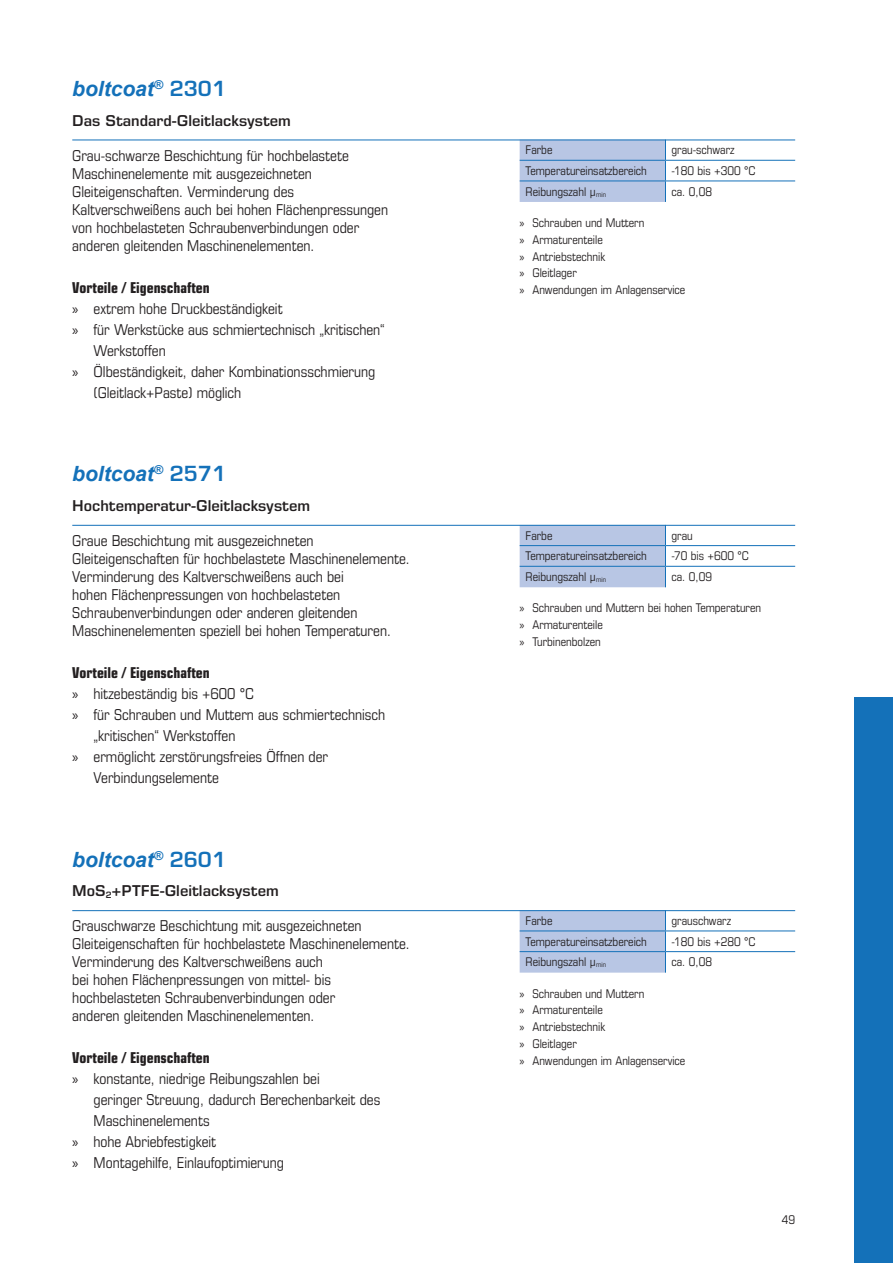
<style>
.page{position:relative;width:893px;height:1263px;background:#fff}
.page>*{position:absolute;margin:0;border:0;box-sizing:border-box;transform-origin:0 0}
.Überschrift_2{font:italic 700 21px "Arial";color:#1471b9}
.Produktbeschreibung{font:condensed 15px/18px "Eurostile LT Pro";color:#231f20}
.Überschrift_2-2{font:600 15px "Eurostile LT Pro";color:#231f20}
.Katalog_Fließtext{font:700 condensed 15px "Eurostile LT Pro";color:#231f20}
.Katalog_Fließtext-2{font:condensed 12px "Eurostile LT Pro";color:#231f20}
.t1{font:condensed 12px "Eurostile LT Std";color:#231f20}
.s1{font-family:"Eurostile LT Pro";font-weight:600;font-style:normal}
.s2{font-family:"Myriad Pro";font-stretch:normal}
</style>
<div class="page">
<svg style="left:520px;top:141px;width:275px;height:61px"></svg>
<hr style="left:72px;top:140px;width:723px;height:1px;background:#1471b9">
<div style="left:854px;top:697px;width:39px;height:566px;background:#1471b9"></div>
<svg style="left:520px;top:526px;width:275px;height:61px"></svg>
<hr style="left:72px;top:525px;width:723px;height:1px;background:#1471b9">
<svg style="left:520px;top:911px;width:275px;height:62px"></svg>
<hr style="left:72px;top:910px;width:723px;height:1px;background:#1471b9">
<p class="Überschrift_2" style="left:72px;top:75px;width:155px">boltcoat<sup>®</sup> <span class="s1">2301</span></p>
<p class="Überschrift_2-2" style="left:72px;top:111px;width:220px">Das Standard-Gleitlacksystem</p>
<p class="Produktbeschreibung" style="left:72px;top:146px;width:317px">Grau-schwarze Beschichtung für hochbelastete Maschinenelemente mit ausgezeichneten Gleiteigenschaften. Verminderung des Kaltverschweißens auch bei hohen Flächenpressungen von hochbelasteten Schraubenverbindungen oder anderen gleitenden Maschinenelementen.</p>
<p class="Katalog_Fließtext" style="left:72px;top:278px;width:139px">Vorteile / Eigenschaften</p>
<p class="Produktbeschreibung" style="left:72px;top:299px;width:212px"><span class="s2">»</span> extrem hohe Druckbeständigkeit</p>
<p class="Produktbeschreibung" style="left:94px;top:319px;width:293px;line-height:21px;text-indent:-21px"><span class="s2">»</span> für Werkstücke aus schmiertechnisch „kritischen“<br>Werkstoffen</p>
<p class="Produktbeschreibung" style="left:94px;top:361px;width:283px;line-height:21px;text-indent:-21px"><span class="s2">»</span> Ölbeständigkeit, daher Kombinationsschmierung (Gleitlack+Paste) möglich</p>
<p class="Überschrift_2" style="left:72px;top:460px;width:155px">boltcoat<sup>®</sup> <span class="s1">2571</span></p>
<p class="Überschrift_2-2" style="left:72px;top:496px;width:239px">Hochtemperatur-Gleitlacksystem</p>
<p class="Produktbeschreibung" style="left:72px;top:531px;width:339px">Graue Beschichtung mit ausgezeichneten Gleiteigenschaften für hochbelastete Maschinenelemente.<br>Verminderung des Kaltverschweißens auch bei<br>hohen Flächenpressungen von hochbelasteten Schraubenverbindungen oder anderen gleitenden Maschinenelementen speziell bei hohen Temperaturen.</p>
<p class="Katalog_Fließtext" style="left:72px;top:663px;width:139px">Vorteile / Eigenschaften</p>
<p class="Produktbeschreibung" style="left:72px;top:684px;width:183px"><span class="s2">»</span> hitzebeständig bis +600 °C</p>
<p class="Produktbeschreibung" style="left:94px;top:704px;width:293px;line-height:21px;text-indent:-21px"><span class="s2">»</span> für Schrauben und Muttern aus schmiertechnisch „kritischen“ Werkstoffen</p>
<p class="Produktbeschreibung" style="left:94px;top:746px;width:236px;line-height:21px;text-indent:-21px"><span class="s2">»</span> ermöglicht zerstörungsfreies Öffnen der<br>Verbindungselemente</p>
<p class="Überschrift_2" style="left:72px;top:845px;width:155px">boltcoat<sup>®</sup> <span class="s1">2601</span></p>
<p class="Überschrift_2-2" style="left:72px;top:882px;width:208px">MoS<sub>2</sub>+PTFE-Gleitlacksystem</p>
<p class="Produktbeschreibung" style="left:72px;top:917px;width:339px">Grauschwarze Beschichtung mit ausgezeichneten Gleiteigenschaften für hochbelastete Maschinenelemente.<br>Verminderung des Kaltverschweißens auch<br>bei hohen Flächenpressungen von mittel- bis hochbelasteten Schraubenverbindungen oder<br>anderen gleitenden Maschinenelementen.</p>
<p class="Katalog_Fließtext" style="left:72px;top:1049px;width:139px">Vorteile / Eigenschaften</p>
<p class="Produktbeschreibung" style="left:94px;top:1068px;width:288px;line-height:21px;text-indent:-21px"><span class="s2">»</span> konstante, niedrige Reibungszahlen bei<br>geringer Streuung, dadurch Berechenbarkeit des<br>Maschinenelements</p>
<p class="Produktbeschreibung" style="left:72px;top:1133px;width:146px"><span class="s2">»</span> hohe Abriebfestigkeit</p>
<p class="Produktbeschreibung" style="left:72px;top:1154px;width:213px"><span class="s2">»</span> Montagehilfe, Einlaufoptimierung</p>
<p class="Katalog_Fließtext-2" style="left:526px;top:143px;width:28px">Farbe</p>
<p class="Katalog_Fließtext-2" style="left:671px;top:143px;width:65px">grau-schwarz</p>
<p class="Katalog_Fließtext-2" style="left:526px;top:164px;width:123px">Temperatureinsatzbereich</p>
<p class="Katalog_Fließtext-2" style="left:671px;top:164px;width:86px">-180 bis +300 °C</p>
<p class="Katalog_Fließtext-2" style="left:526px;top:184px;width:82px">Reibungszahl µ<sub>min</sub></p>
<p class="Katalog_Fließtext-2" style="left:671px;top:184px;width:42px">ca. 0,08</p>
<p class="Katalog_Fließtext-2" style="left:520px;top:216px;width:126px"><span class="s2">»</span> Schrauben und Muttern</p>
<p class="Katalog_Fließtext-2" style="left:520px;top:232px;width:85px"><span class="s2">»</span> Armaturenteile</p>
<p class="Katalog_Fließtext-2" style="left:520px;top:249px;width:87px"><span class="s2">»</span> Antriebstechnik</p>
<p class="Katalog_Fließtext-2" style="left:520px;top:266px;width:59px"><span class="s2">»</span> Gleitlager</p>
<p class="Katalog_Fließtext-2" style="left:520px;top:283px;width:167px"><span class="s2">»</span> Anwendungen im Anlagenservice</p>
<p class="Katalog_Fließtext-2" style="left:526px;top:528px;width:28px">Farbe</p>
<p class="Katalog_Fließtext-2" style="left:671px;top:528px;width:23px">grau</p>
<p class="Katalog_Fließtext-2" style="left:526px;top:549px;width:123px">Temperatureinsatzbereich</p>
<p class="Katalog_Fließtext-2" style="left:671px;top:549px;width:79px">-70 bis +600 °C</p>
<p class="Katalog_Fließtext-2" style="left:526px;top:570px;width:82px">Reibungszahl µ<sub>min</sub></p>
<p class="Katalog_Fließtext-2" style="left:671px;top:570px;width:42px">ca. 0,09</p>
<p class="Katalog_Fließtext-2" style="left:520px;top:601px;width:243px"><span class="s2">»</span> Schrauben und Muttern bei hohen Temperaturen</p>
<p class="Katalog_Fließtext-2" style="left:520px;top:618px;width:85px"><span class="s2">»</span> Armaturenteile</p>
<p class="Katalog_Fließtext-2" style="left:520px;top:634px;width:83px"><span class="s2">»</span> Turbinenbolzen</p>
<p class="Katalog_Fließtext-2" style="left:526px;top:914px;width:28px">Farbe</p>
<p class="Katalog_Fließtext-2" style="left:671px;top:914px;width:61px">grauschwarz</p>
<p class="Katalog_Fließtext-2" style="left:526px;top:934px;width:123px">Temperatureinsatzbereich</p>
<p class="Katalog_Fließtext-2" style="left:671px;top:934px;width:86px">-180 bis +280 °C</p>
<p class="Katalog_Fließtext-2" style="left:526px;top:955px;width:82px">Reibungszahl µ<sub>min</sub></p>
<p class="Katalog_Fließtext-2" style="left:671px;top:955px;width:42px">ca. 0,08</p>
<p class="Katalog_Fließtext-2" style="left:520px;top:986px;width:126px"><span class="s2">»</span> Schrauben und Muttern</p>
<p class="Katalog_Fließtext-2" style="left:520px;top:1003px;width:85px"><span class="s2">»</span> Armaturenteile</p>
<p class="Katalog_Fließtext-2" style="left:520px;top:1020px;width:87px"><span class="s2">»</span> Antriebstechnik</p>
<p class="Katalog_Fließtext-2" style="left:520px;top:1037px;width:59px"><span class="s2">»</span> Gleitlager</p>
<p class="Katalog_Fließtext-2" style="left:520px;top:1053px;width:167px"><span class="s2">»</span> Anwendungen im Anlagenservice</p>
<p class="t1" style="left:782px;top:1213px;width:15px">49</p>
</div>
